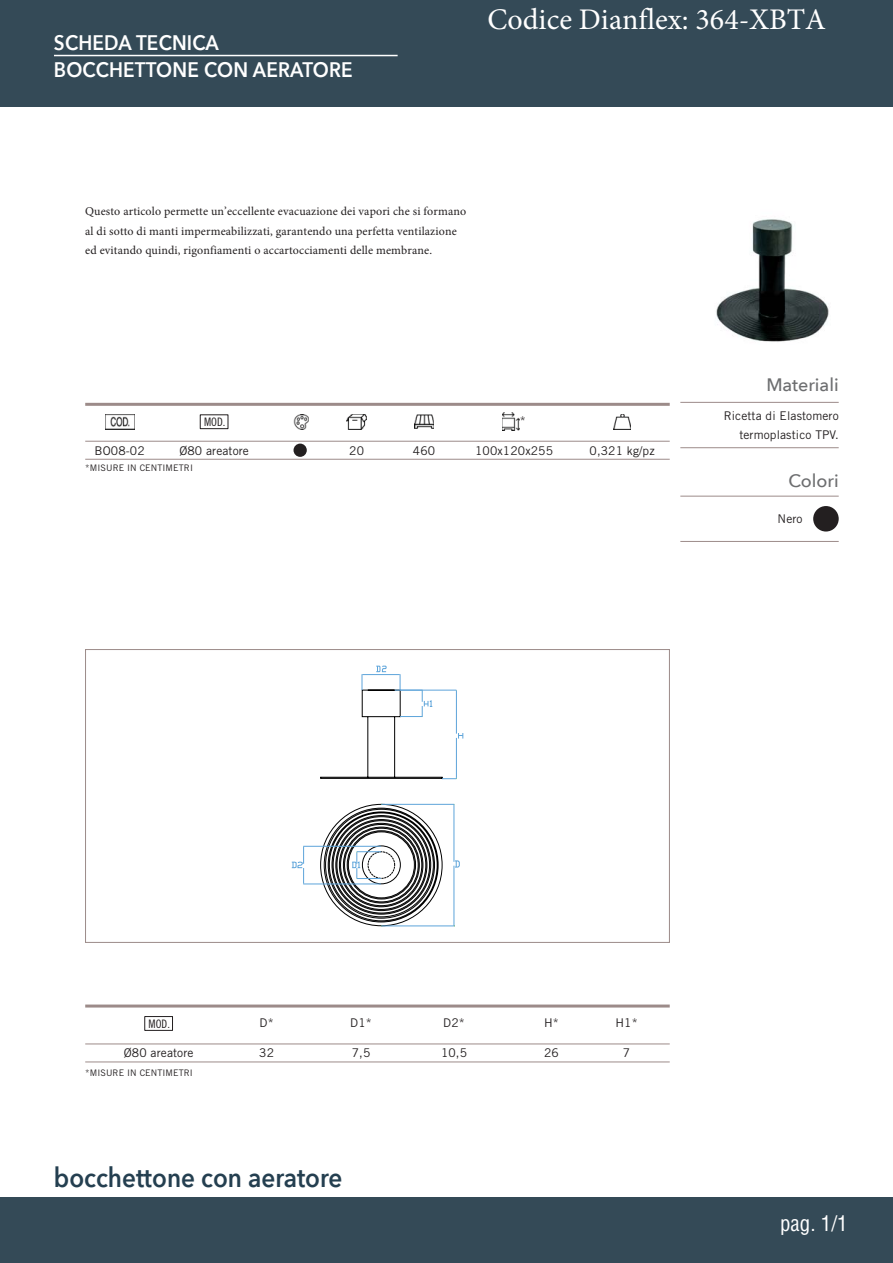
<style>
.page{position:relative;width:893px;height:1263px;background:#fff}
.page>*{position:absolute;margin:0;border:0;box-sizing:border-box;transform-origin:0 0}
.t1{font:30px "Minion Pro";color:#fff}
.t2{font:600 27px "Avenir Next";color:#243f50;scale:.9 1}
.t3{font:600 21px/27px "Avenir Next";letter-spacing:.01em;color:#fff;scale:.9 1}
.t4{font:condensed 21px "Helvetica";color:#fff}
.t5{font:500 18px "Avenir Next";color:#6d6e70}
.t6{font:12px/19.5px "Minion Pro";letter-spacing:.01em;color:#231f20}
.t7{font:12px/19.5px "Trade Gothic LT Std";letter-spacing:.01em;color:#231f20;text-align:right}
.t8{font:11.7px "Trade Gothic LT Std Cn 18";color:#231f20}
.t9{font:9px "Trade Gothic LT Std";letter-spacing:.01em;color:#231f20}
</style>
<div class="page">
<div style="left:0;top:1197px;width:893px;height:66px;background:#344a57"></div>
<div style="left:0;top:0;width:893px;height:107px;background:#344a57"></div>
<div style="left:85px;top:649px;width:585px;height:294px;border:1px solid #9c8b89"></div>
<hr style="left:54px;top:55px;width:344px;height:1px;background:#fff">
<div style="left:813px;top:506px;width:26px;height:26px;background:#231f20;border-radius:50%"></div>
<hr style="left:680px;top:496px;width:159px;height:1px;background:#9c8b89">
<hr style="left:680px;top:541px;width:159px;height:1px;background:#9c8b89">
<hr style="left:680px;top:402px;width:159px;height:1px;background:#9c8b89">
<hr style="left:680px;top:447px;width:159px;height:1px;background:#9c8b89">
<img style="left:716px;top:219px;width:113px;height:123px">
<hr style="left:85px;top:403px;width:585px;height:3px;background:#9c8b89">
<img style="left:105px;top:414px;width:29px;height:15px">
<div style="left:200px;top:414px;width:28px;height:15px;border:1px solid #231f20"></div>
<img style="left:294px;top:414px;width:15px;height:15px">
<img style="left:347px;top:414px;width:19px;height:15px">
<img style="left:414px;top:414px;width:20px;height:15px">
<img style="left:502px;top:413px;width:18px;height:17px">
<img style="left:613px;top:414px;width:18px;height:15px">
<hr style="left:85px;top:459px;width:585px;height:1px;background:#9c8b89">
<hr style="left:85px;top:441px;width:585px;height:1px;background:#9c8b89">
<div style="left:293px;top:444px;width:14px;height:13px;background:#231f20;border-radius:50%"></div>
<hr style="left:303px;top:846px;width:78px;height:1px;background:#5da4da">
<hr style="left:303px;top:884px;width:78px;height:1px;background:#5da4da">
<svg style="left:292px;top:846px;width:12px;height:39px"></svg>
<svg style="left:320px;top:666px;width:143px;height:261px"></svg>
<hr style="left:456px;top:691px;width:1px;height:43px;background:#5da4da">
<hr style="left:456px;top:738px;width:1px;height:40px;background:#5da4da">
<hr style="left:85px;top:1005px;width:585px;height:3px;background:#9c8b89">
<div style="left:144px;top:1016px;width:29px;height:15px;border:1px solid #231f20"></div>
<hr style="left:85px;top:1062px;width:585px;height:1px;background:#9c8b89">
<hr style="left:85px;top:1044px;width:585px;height:1px;background:#9c8b89">
<h3 class="t3" style="left:54px;top:30px;width:333px">SCHEDA TECNICA<br>BOCCHETTONE CON AERATORE</h3>
<h1 class="t1" style="left:487px;top:7px;width:340px">Codice Dianflex: 364-XBTA</h1>
<p class="t6" style="left:85px;top:203px;width:382px">Questo articolo permette un’eccellente evacuazione dei vapori che si formano al di sotto di manti impermeabilizzati, garantendo una perfetta ventilazione ed evitando quindi, rigonfiamenti o accartocciamenti delle membrane.</p>
<p class="t8" style="left:204px;top:415px;width:23px">MOD.</p>
<p class="t7" style="left:520px;top:412px;width:7px">*</p>
<p class="t7" style="left:95px;top:442px;width:52px">BO08-02</p>
<p class="t7" style="left:179px;top:442px;width:71px">Ø80 areatore</p>
<p class="t7" style="left:349px;top:442px;width:16px">20</p>
<p class="t7" style="left:413px;top:442px;width:24px">460</p>
<p class="t7" style="left:475px;top:442px;width:79px">100x120x255</p>
<p class="t7" style="left:589px;top:442px;width:67px">0,321 kg/pz</p>
<p class="t9" style="left:85px;top:465px;width:109px">*MISURE IN CENTIMETRI</p>
<h3 class="t5" style="left:766px;top:373px;width:74px">Materiali</h3>
<p class="t7" style="left:724px;top:407px;width:116px">Ricetta di Elastomero termoplastico TPV.</p>
<h3 class="t5" style="left:788px;top:469px;width:52px">Colori</h3>
<p class="t7" style="left:777px;top:510px;width:27px">Nero</p>
<p class="t8" style="left:149px;top:1017px;width:23px">MOD.</p>
<p class="t7" style="left:260px;top:1014px;width:16px">D*</p>
<p class="t7" style="left:350px;top:1014px;width:23px">D1*</p>
<p class="t7" style="left:443px;top:1014px;width:23px">D2*</p>
<p class="t7" style="left:544px;top:1014px;width:16px">H*</p>
<p class="t7" style="left:615px;top:1014px;width:24px">H1*</p>
<p class="t7" style="left:124px;top:1044px;width:71px">Ø80 areatore</p>
<p class="t7" style="left:259px;top:1044px;width:16px">32</p>
<p class="t7" style="left:352px;top:1044px;width:20px">7,5</p>
<p class="t7" style="left:441px;top:1044px;width:28px">10,5</p>
<p class="t7" style="left:544px;top:1044px;width:16px">26</p>
<p class="t7" style="left:623px;top:1044px;width:9px">7</p>
<p class="t9" style="left:85px;top:1070px;width:109px">*MISURE IN CENTIMETRI</p>
<h2 class="t2" style="left:54px;top:1160px;width:322px">bocchettone con aeratore</h2>
<h3 class="t4" style="left:780px;top:1215px;width:69px">pag. 1/1</h3>
</div>
